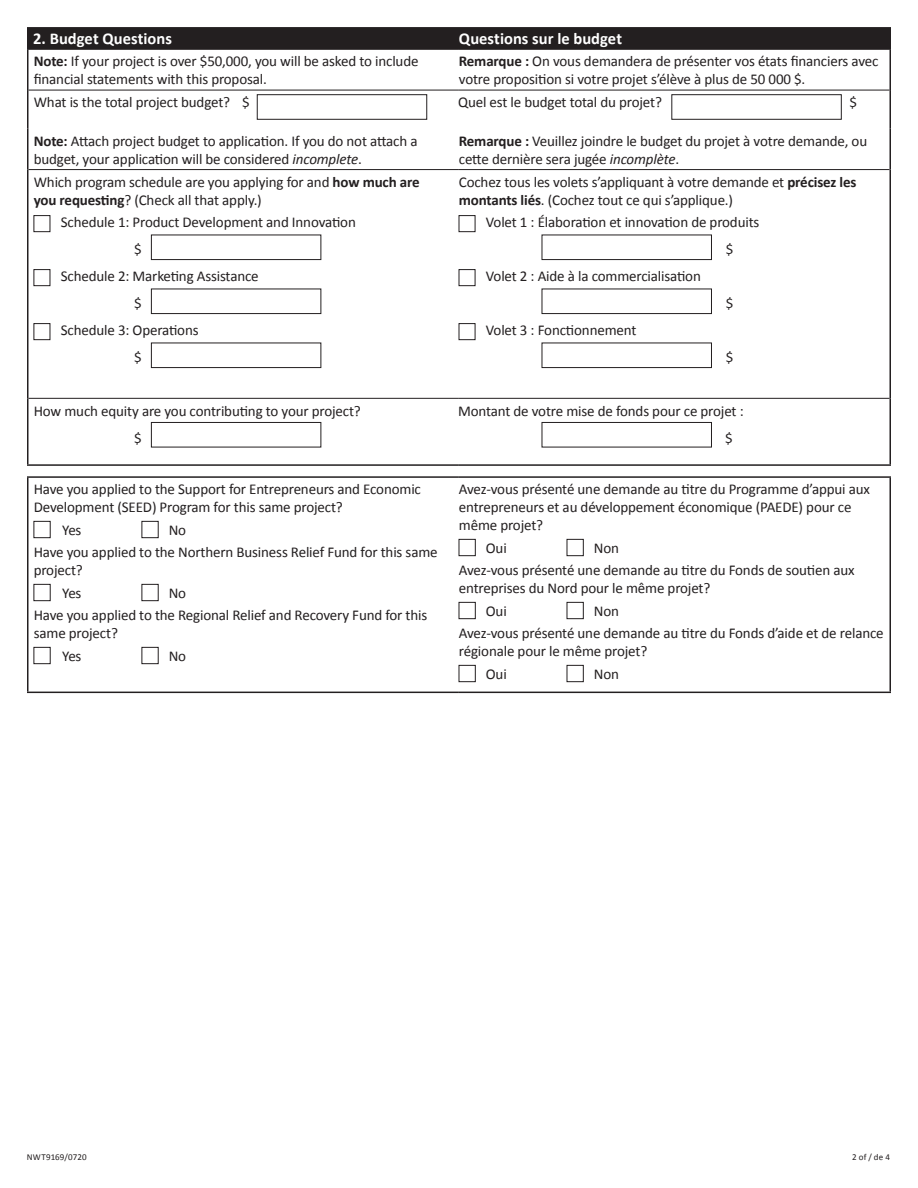
<style>
.page{position:relative;width:918px;height:1188px;background:#fff}
.page>*{position:absolute;margin:0;border:0;box-sizing:border-box;transform-origin:0 0}
.t1{font:700 16.5px "Calibri";letter-spacing:.005em;color:#fff}
.t2{font:15px/18px "Calibri";letter-spacing:-.01em;color:#231f20}
.t3{font:9px "Calibri";letter-spacing:.02em;color:#231f20}
.s1{font-weight:700}
.s2{font-style:italic}
</style>
<div class="page">
<div style="left:27px;top:27px;width:864px;height:23px;background:#231f20"></div>
<hr style="left:27px;top:50px;width:1px;height:40px;background:#231f20">
<hr style="left:890px;top:50px;width:1px;height:40px;background:#231f20">
<hr style="left:27px;top:170px;width:1px;height:228px;background:#231f20">
<hr style="left:890px;top:170px;width:1px;height:228px;background:#231f20">
<hr style="left:27px;top:398px;width:1px;height:66px;background:#231f20">
<hr style="left:890px;top:398px;width:1px;height:66px;background:#231f20">
<hr style="left:27px;top:464px;width:431px;height:2px;background:#231f20">
<hr style="left:458px;top:464px;width:433px;height:2px;background:#231f20">
<hr style="left:28px;top:398px;width:430px;height:1px;background:#231f20">
<hr style="left:458px;top:398px;width:432px;height:1px;background:#231f20">
<hr style="left:28px;top:90px;width:430px;height:1px;background:#231f20">
<hr style="left:458px;top:90px;width:432px;height:1px;background:#231f20">
<hr style="left:28px;top:169px;width:430px;height:1px;background:#231f20">
<hr style="left:458px;top:169px;width:432px;height:1px;background:#231f20">
<hr style="left:27px;top:90px;width:1px;height:38px;background:#231f20">
<hr style="left:890px;top:90px;width:1px;height:38px;background:#231f20">
<hr style="left:27px;top:128px;width:1px;height:42px;background:#231f20">
<hr style="left:890px;top:128px;width:1px;height:42px;background:#231f20">
<div style="left:34px;top:215px;width:16px;height:17px;border:1px solid #231f20"></div>
<div style="left:34px;top:269px;width:16px;height:17px;border:1px solid #231f20"></div>
<div style="left:34px;top:323px;width:16px;height:17px;border:1px solid #231f20"></div>
<div style="left:459px;top:215px;width:16px;height:17px;border:1px solid #231f20"></div>
<div style="left:459px;top:269px;width:16px;height:17px;border:1px solid #231f20"></div>
<div style="left:459px;top:323px;width:16px;height:17px;border:1px solid #231f20"></div>
<hr style="left:27px;top:476px;width:431px;height:2px;background:#231f20">
<hr style="left:27px;top:478px;width:1px;height:214px;background:#231f20">
<hr style="left:458px;top:476px;width:433px;height:2px;background:#231f20">
<hr style="left:890px;top:478px;width:1px;height:214px;background:#231f20">
<hr style="left:27px;top:692px;width:431px;height:1px;background:#231f20">
<hr style="left:458px;top:692px;width:433px;height:1px;background:#231f20">
<div style="left:34px;top:521px;width:16px;height:17px;border:1px solid #231f20"></div>
<div style="left:142px;top:521px;width:16px;height:17px;border:1px solid #231f20"></div>
<div style="left:34px;top:584px;width:16px;height:17px;border:1px solid #231f20"></div>
<div style="left:142px;top:584px;width:16px;height:17px;border:1px solid #231f20"></div>
<div style="left:34px;top:647px;width:16px;height:17px;border:1px solid #231f20"></div>
<div style="left:142px;top:647px;width:16px;height:17px;border:1px solid #231f20"></div>
<div style="left:459px;top:539px;width:16px;height:17px;border:1px solid #231f20"></div>
<div style="left:567px;top:539px;width:16px;height:17px;border:1px solid #231f20"></div>
<div style="left:459px;top:602px;width:16px;height:17px;border:1px solid #231f20"></div>
<div style="left:567px;top:602px;width:16px;height:17px;border:1px solid #231f20"></div>
<div style="left:459px;top:665px;width:16px;height:17px;border:1px solid #231f20"></div>
<div style="left:567px;top:665px;width:16px;height:17px;border:1px solid #231f20"></div>
<div style="left:257px;top:94px;width:170px;height:25px;border:1px solid #231f20"></div>
<div style="left:151px;top:235px;width:170px;height:25px;border:1px solid #231f20"></div>
<div style="left:542px;top:235px;width:170px;height:25px;border:1px solid #231f20"></div>
<div style="left:542px;top:289px;width:170px;height:25px;border:1px solid #231f20"></div>
<div style="left:542px;top:343px;width:170px;height:25px;border:1px solid #231f20"></div>
<div style="left:542px;top:422px;width:170px;height:25px;border:1px solid #231f20"></div>
<div style="left:151px;top:289px;width:170px;height:25px;border:1px solid #231f20"></div>
<div style="left:151px;top:343px;width:170px;height:25px;border:1px solid #231f20"></div>
<div style="left:151px;top:422px;width:170px;height:25px;border:1px solid #231f20"></div>
<div style="left:672px;top:94px;width:170px;height:25px;border:1px solid #231f20"></div>
<p class="t1" style="left:33px;top:28px;width:141px">2. Budget Questions</p>
<p class="t1" style="left:459px;top:28px;width:165px">Questions sur le budget</p>
<p class="t2" style="left:34px;top:52px;width:386px"><span class="s1">Note:</span> If your project is over $50,000, you will be asked to include financial statements with this proposal.</p>
<p class="t2" style="left:459px;top:52px;width:421px"><span class="s1">Remarque :</span> On vous demandera de présenter vos états financiers avec votre proposition si votre projet s’élève à plus de 50 000 $.</p>
<p class="t2" style="left:34px;top:93px;width:218px">What is the total project budget? $</p>
<p class="t2" style="left:458px;top:93px;width:205px">Quel est le budget total du projet?</p>
<p class="t2" style="left:849px;top:93px;width:9px">$</p>
<p class="t2" style="left:34px;top:132px;width:385px"><span class="s1">Note:</span> Attach project budget to application. If you do not attach a budget, your application will be considered <span class="s2">incomplete</span>.</p>
<p class="t2" style="left:459px;top:132px;width:410px"><span class="s1">Remarque :</span> Veuillez joindre le budget du projet à votre demande, ou cette dernière sera jugée <span class="s2">incomplète</span>.</p>
<p class="t2" style="left:34px;top:173px;width:387px">Which program schedule are you applying for and <span class="s1">how much are you requesting</span>? (Check all that apply.)</p>
<p class="t2" style="left:61px;top:213px;width:297px">Schedule 1: Product Development and Innovation</p>
<p class="t2" style="left:134px;top:240px;width:9px">$</p>
<p class="t2" style="left:61px;top:267px;width:200px">Schedule 2: Marketing Assistance</p>
<p class="t2" style="left:134px;top:294px;width:9px">$</p>
<p class="t2" style="left:61px;top:321px;width:139px">Schedule 3: Operations</p>
<p class="t2" style="left:134px;top:348px;width:9px">$</p>
<p class="t2" style="left:459px;top:173px;width:399px">Cochez tous les volets s’appliquant à votre demande et <span class="s1">précisez les montants liés</span>. (Cochez tout ce qui s’applique.)</p>
<p class="t2" style="left:486px;top:213px;width:275px">Volet 1 : Élaboration et innovation de produits</p>
<p class="t2" style="left:726px;top:240px;width:9px">$</p>
<p class="t2" style="left:486px;top:267px;width:217px">Volet 2 : Aide à la commercialisation</p>
<p class="t2" style="left:726px;top:294px;width:9px">$</p>
<p class="t2" style="left:486px;top:321px;width:152px">Volet 3 : Fonctionnement</p>
<p class="t2" style="left:726px;top:348px;width:9px">$</p>
<p class="t2" style="left:134px;top:397px;width:228px;line-height:27px;text-indent:-100px">How much equity are you contributing to your project? $</p>
<p class="t2" style="left:725px;top:397px;width:20px;line-height:27px;text-indent:-267px">Montant de votre mise de fonds pour ce projet : $</p>
<p class="t2" style="left:34px;top:480px;width:389px">Have you applied to the Support for Entrepreneurs and Economic<br>Development (SEED) Program for this same project?</p>
<p class="t2" style="left:62px;top:521px;width:21px">Yes</p>
<p class="t2" style="left:459px;top:480px;width:413px">Avez-vous présenté une demande au titre du Programme d’appui aux entrepreneurs et au développement économique (PAEDE) pour ce même projet?</p>
<p class="t2" style="left:486px;top:539px;width:22px">Oui</p>
<p class="t2" style="left:34px;top:519px;width:405px;line-height:22.5px;text-indent:135px">No<br>Have you applied to the Northern Business Relief Fund for this same</p>
<p class="t2" style="left:34px;top:559px;width:51px;line-height:22.5px;text-align:right">project?<br>Yes</p>
<p class="t2" style="left:459px;top:537px;width:397px;line-height:22.5px;text-indent:135px">Non<br>Avez-vous présenté une demande au titre du Fonds de soutien aux</p>
<p class="t2" style="left:486px;top:577px;width:226px;line-height:22.5px;text-indent:-27px">entreprises du Nord pour le même projet?<br>Oui</p>
<p class="t2" style="left:34px;top:582px;width:395px;line-height:22.5px;text-indent:135px">No<br>Have you applied to the Regional Relief and Recovery Fund for this</p>
<p class="t2" style="left:34px;top:622px;width:86px;line-height:22.5px;text-align:center">same project?<br>Yes</p>
<p class="t2" style="left:459px;top:600px;width:426px;line-height:22.5px;text-indent:135px">Non<br>Avez-vous présenté une demande au titre du Fonds d’aide et de relance</p>
<p class="t2" style="left:486px;top:640px;width:163px;line-height:22.5px;text-indent:-27px">régionale pour le même projet?<br>Oui</p>
<p class="t2" style="left:169px;top:647px;width:19px">No</p>
<p class="t2" style="left:594px;top:665px;width:27px">Non</p>
<p class="t3" style="left:27px;top:1152px;width:61px">NWT9169/0720</p>
<p class="t3" style="left:852px;top:1152px;width:39px">2 of / de 4</p>
</div>
